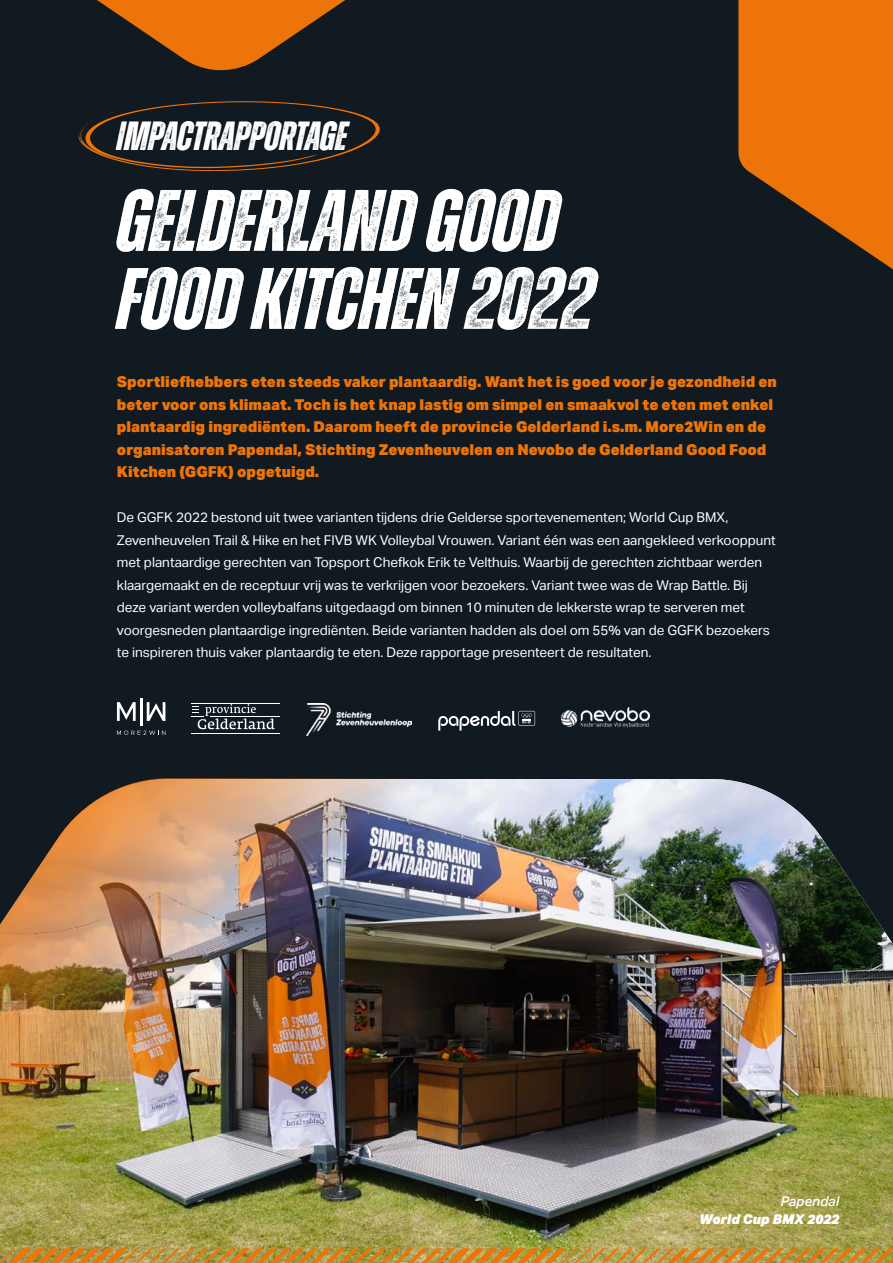
<style>
.page{position:relative;width:893px;height:1263px;background:#111921}
.page>*{position:absolute;margin:0;border:0;box-sizing:border-box;transform-origin:0 0}
.t1{font:italic 700 87px/78px "Zuume";color:#fff}
.t2{font:italic 700 40.5px "Zuume";color:#fff}
.t3{font:900 15px/22.5px "Aktiv Grotesk";color:#ed7409}
.t4{font:13.5px/22.5px "Aktiv Grotesk";color:#fff}
.t5{font:italic 900 13.5px "Aktiv Grotesk";color:#fff}
.t6{font:italic 500 13.5px "Aktiv Grotesk";color:#fff}
</style>
<div class="page">
<svg style="left:97px;top:0;width:248px;height:70px"></svg>
<svg style="left:738px;top:0;width:155px;height:270px;fill:#ed7409"></svg>
<img style="left:0;top:778px;width:893px;height:485px">
<svg style="left:78px;top:101px;width:302px;height:70px"></svg>
<svg style="left:117px;top:702px;width:19px;height:19px"></svg>
<svg style="left:147px;top:702px;width:18px;height:19px"></svg>
<hr style="left:140px;top:698px;width:3px;height:27px;background:#fff">
<svg style="left:117px;top:731px;width:48px;height:4px"></svg>
<hr style="left:192px;top:703px;width:88px;height:1px;background:#fff">
<svg style="left:192px;top:704px;width:83px;height:25px"></svg>
<hr style="left:210px;top:716px;width:70px;height:1px;background:#fff">
<hr style="left:192px;top:733px;width:88px;height:1px;background:#fff">
<img style="left:306px;top:703px;width:106px;height:32px">
<svg style="left:438px;top:711px;width:97px;height:19px"></svg>
<img style="left:561px;top:707px;width:89px;height:21px">
<h2 class="t2" style="left:117px;top:115px;width:232px">IMPACTRAPPORTAGE</h2>
<h1 class="t1" style="left:117px;top:183px;width:479px">GELDERLAND GOOD<br>FOOD KITCHEN 2022</h1>
<p class="t3" style="left:117px;top:370px;width:661px">Sportliefhebbers eten steeds vaker plantaardig. Want het is goed voor je gezondheid en beter voor ons klimaat. Toch is het knap lastig om simpel en smaakvol te eten met enkel plantaardig ingrediënten. Daarom heeft de provincie Gelderland i.s.m. More2Win en de organisatoren Papendal, Stichting Zevenheuvelen en Nevobo de Gelderland Good Food Kitchen (GGFK) opgetuigd.</p>
<p class="t4" style="left:117px;top:506px;width:660px">De GGFK 2022 bestond uit twee varianten tijdens drie Gelderse sportevenementen; World Cup BMX, Zevenheuvelen Trail &amp; Hike en het FIVB WK Volleybal Vrouwen. Variant één was een aangekleed verkooppunt met plantaardige gerechten van Topsport Chefkok Erik te Velthuis. Waarbij de gerechten zichtbaar werden klaargemaakt en de receptuur vrij was te verkrijgen voor bezoekers. Variant twee was de Wrap Battle. Bij deze variant werden volleybalfans uitgedaagd om binnen 10 minuten de lekkerste wrap te serveren met voorgesneden plantaardige ingrediënten. Beide varianten hadden als doel om 55% van de GGFK bezoekers te inspireren thuis vaker plantaardig te eten. Deze rapportage presenteert de resultaten.</p>
<p class="t6" style="left:780px;top:1194px;width:60px">Papendal</p>
<p class="t5" style="left:699px;top:1211px;width:142px">World Cup BMX 2022</p>
</div>
